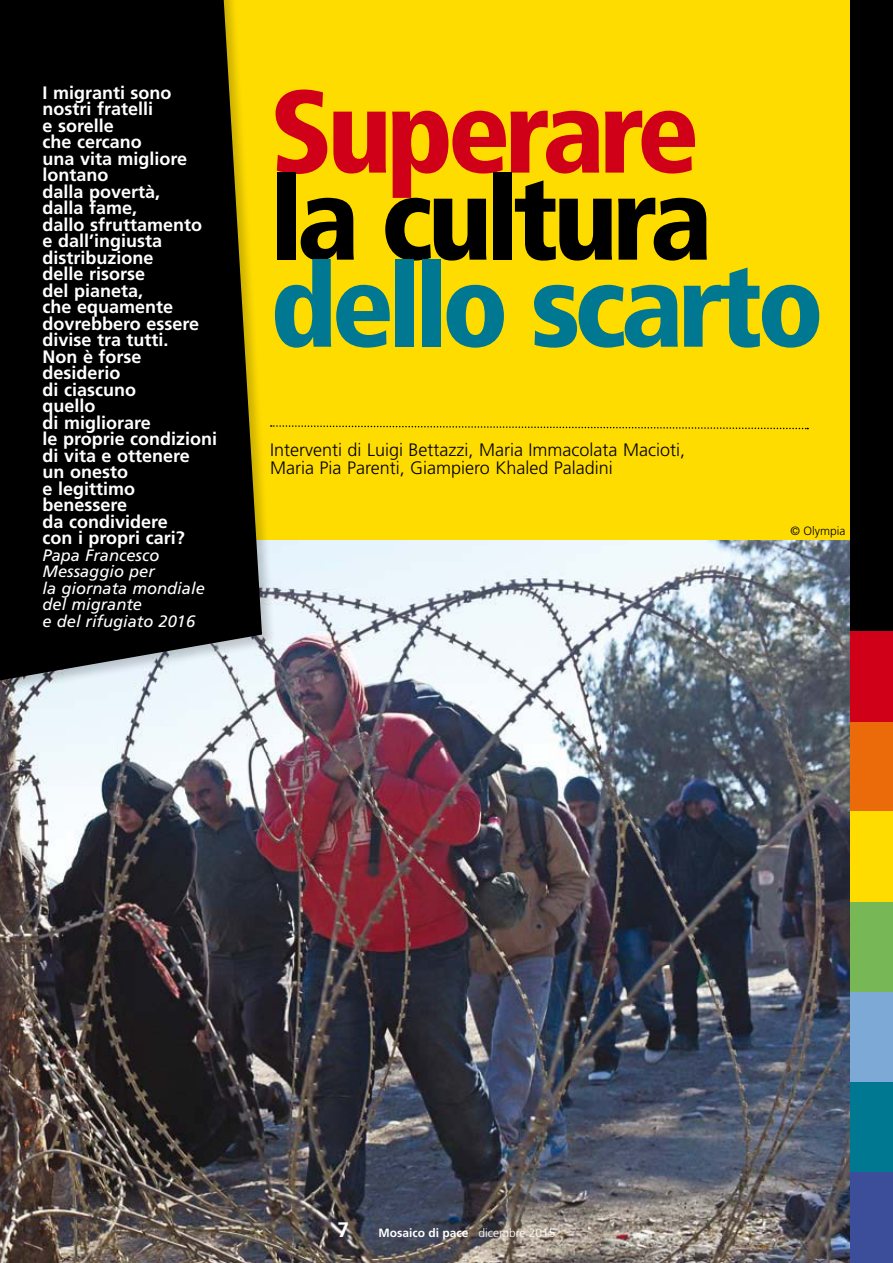
<style>
.page{position:relative;width:893px;height:1263px;background:#fff}
.page>*{position:absolute;margin:0;border:0;box-sizing:border-box;transform-origin:0 0}
.t1{font:900 condensed 117px "Frutiger LT Std";letter-spacing:-.05em;color:#007892}
.t2{font:900 condensed 117px "Frutiger LT Std";letter-spacing:-.05em;color:#000}
.t3{font:900 condensed 117px "Frutiger LT Std";letter-spacing:-.05em;color:#d10019}
.t4{font:700 21px "Frutiger LT Std";color:#fff}
.t5{font:700 18px/16.5px "Frutiger LT Std";color:#fff}
.t6{font:300 18px/18px "Frutiger LT Std";color:#000}
.t7{font:italic 16.5px/16.5px "Frutiger LT Std";color:#fff}
.t8{font:700 12px "Frutiger LT Std";color:#fff}
.t9{font:300 12px "Frutiger LT Std";color:#000}
.s1{font-weight:300}
</style>
<div class="page">
<div style="left:0;top:0;width:879px;height:1263px;background:#ffdc00"></div>
<img style="left:0;top:540px;width:850px;height:723px">
<div style="left:0;top:0;width:276px;height:694px;background:#000;opacity:.2"></div>
<svg style="left:0;top:0;width:262px;height:680px;background:#161507"></svg>
<div style="left:850px;top:0;width:43px;height:688px;background:#000"></div>
<div style="left:850px;top:722px;width:43px;height:90px;background:#eb6a0a"></div>
<div style="left:850px;top:812px;width:43px;height:90px;background:#ffdc00"></div>
<div style="left:850px;top:902px;width:43px;height:90px;background:#77b756"></div>
<div style="left:850px;top:992px;width:43px;height:90px;background:#7da9d6"></div>
<div style="left:850px;top:1082px;width:43px;height:90px;background:#007892"></div>
<div style="left:850px;top:1172px;width:43px;height:91px;background:#3c4e99"></div>
<div style="left:850px;top:632px;width:43px;height:90px;background:#d10019"></div>
<svg style="left:271px;top:424px;width:537px;height:6px"></svg>
<p class="t5" style="left:43px;top:84px;width:176px">I migranti sono nostri fratelli<br>e sorelle<br>che cercano<br>una vita migliore lontano<br>dalla povertà,<br>dalla fame,<br>dallo sfruttamento<br>e dall’ingiusta distribuzione<br>delle risorse<br>del pianeta,<br>che equamente dovrebbero essere divise tra tutti.<br>Non è forse desiderio<br>di ciascuno<br>quello<br>di migliorare<br>le proprie condizioni di vita e ottenere<br>un onesto<br>e legittimo benessere<br>da condividere<br>con i propri cari?</p>
<p class="t7" style="left:43px;top:547px;width:164px">Papa Francesco<br>Messaggio per<br>la giornata mondiale del migrante<br>e del rifugiato 2016</p>
<h1 class="t3" style="left:270px;top:62px;width:431px">Superare</h1>
<h1 class="t2" style="left:270px;top:149px;width:444px">la cultura</h1>
<h1 class="t1" style="left:270px;top:236px;width:556px">dello scarto</h1>
<p class="t6" style="left:270px;top:441px;width:416px">Interventi di Luigi Bettazzi, Maria Immacolata Macioti,<br>Maria Pia Parenti, Giampiero Khaled Paladini</p>
<p class="t9" style="left:790px;top:524px;width:56px">© Olympia</p>
<p class="t4" style="left:337px;top:1218px;width:13px">7</p>
<p class="t8" style="left:378px;top:1226px;width:179px">Mosaico di pace <span class="s1">dicembre 2015</span></p>
</div>
